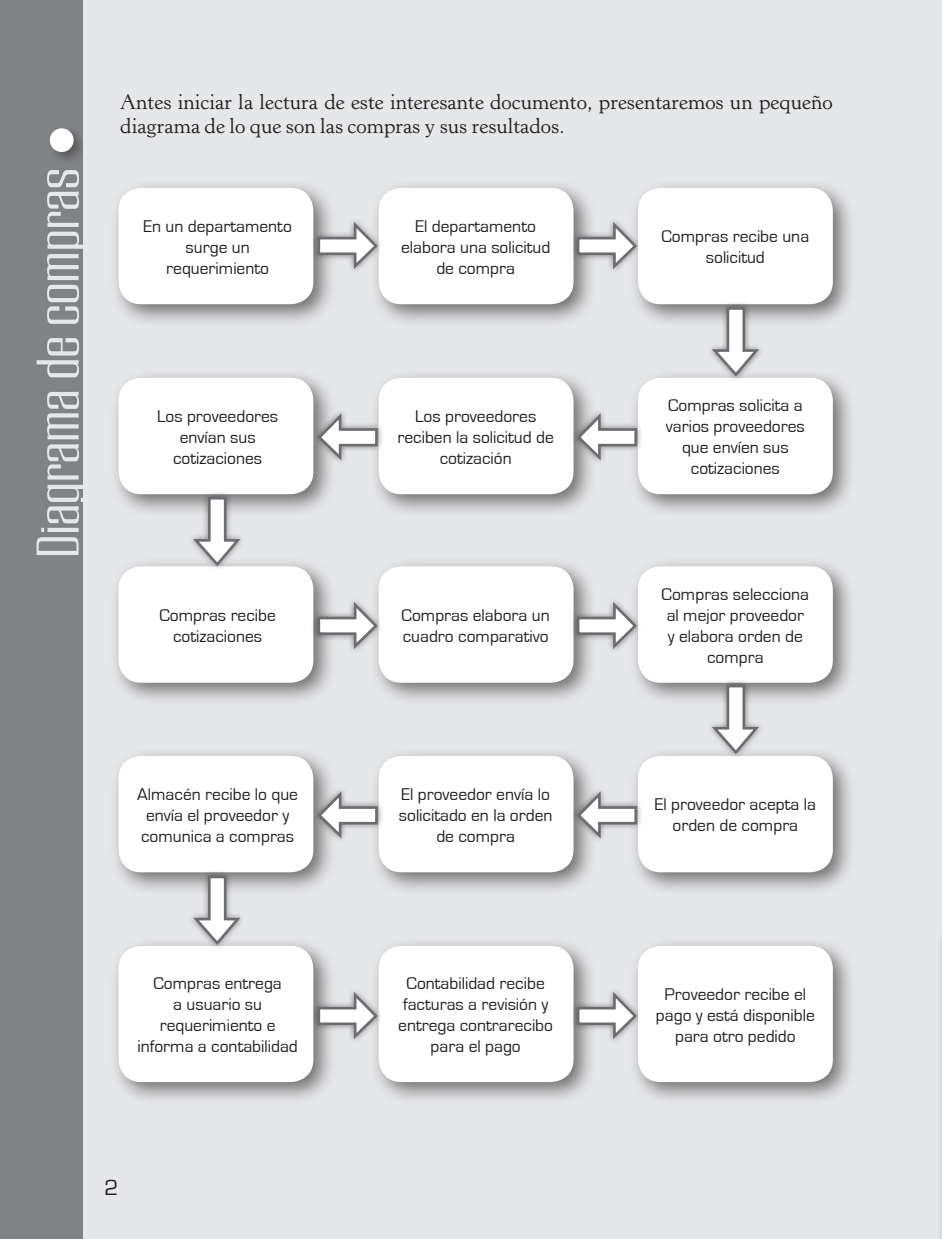
<style>
.page{position:relative;width:942px;height:1239px;background:#fff}
.page>*{position:absolute;margin:0;border:0;box-sizing:border-box;transform-origin:0 0}
.t1{font:300 63px "Europa Grotesque";color:#e6e7e9}
.t2{font:22.75px "Eurostile";color:#231f20}
.t3{font:21px/24.5px "Horley Old Style MT Std";color:#231f20}
.t4{font:17.5px/21px "Eurostile";color:#231f20;text-align:center}
</style>
<div class="page">
<div style="left:0;top:0;width:84px;height:1239px;background:#808285"></div>
<div style="left:46px;top:125px;width:48px;height:48px;background:#231f20;opacity:.4"></div>
<div style="left:50px;top:128px;width:24px;height:24px;background:#fff;border-radius:50%"></div>
<div style="left:84px;top:0;width:858px;height:1239px;background:#e6e7e9"></div>
<div style="left:108px;top:177px;width:237px;height:159px;background:#231f20;opacity:.6"></div>
<div style="left:120px;top:190px;width:192px;height:112px;background:#fff;border-radius:21px"></div>
<div style="left:119px;top:188px;width:194px;height:116px;border:4px solid #fff;border-radius:21px"></div>
<div style="left:108px;top:367px;width:237px;height:159px;background:#231f20;opacity:.6"></div>
<div style="left:120px;top:380px;width:192px;height:112px;background:#fff;border-radius:21px"></div>
<div style="left:119px;top:378px;width:194px;height:116px;border:4px solid #fff;border-radius:21px"></div>
<div style="left:108px;top:556px;width:237px;height:159px;background:#231f20;opacity:.6"></div>
<div style="left:120px;top:568px;width:192px;height:113px;background:#fff;border-radius:21px"></div>
<div style="left:119px;top:566px;width:194px;height:117px;border:4px solid #fff;border-radius:21px"></div>
<div style="left:108px;top:745px;width:237px;height:159px;background:#231f20;opacity:.6"></div>
<div style="left:120px;top:758px;width:192px;height:112px;background:#fff;border-radius:21px"></div>
<div style="left:119px;top:756px;width:194px;height:116px;border:4px solid #fff;border-radius:21px"></div>
<div style="left:368px;top:177px;width:237px;height:159px;background:#231f20;opacity:.6"></div>
<div style="left:380px;top:190px;width:192px;height:112px;background:#fff;border-radius:21px"></div>
<div style="left:379px;top:188px;width:194px;height:116px;border:4px solid #fff;border-radius:21px"></div>
<div style="left:368px;top:367px;width:237px;height:159px;background:#231f20;opacity:.6"></div>
<div style="left:380px;top:380px;width:192px;height:112px;background:#fff;border-radius:21px"></div>
<div style="left:379px;top:378px;width:194px;height:116px;border:4px solid #fff;border-radius:21px"></div>
<div style="left:368px;top:556px;width:237px;height:159px;background:#231f20;opacity:.6"></div>
<div style="left:380px;top:568px;width:192px;height:113px;background:#fff;border-radius:21px"></div>
<div style="left:379px;top:566px;width:194px;height:117px;border:4px solid #fff;border-radius:21px"></div>
<div style="left:368px;top:745px;width:237px;height:159px;background:#231f20;opacity:.6"></div>
<div style="left:380px;top:758px;width:192px;height:112px;background:#fff;border-radius:21px"></div>
<div style="left:379px;top:756px;width:194px;height:116px;border:4px solid #fff;border-radius:21px"></div>
<div style="left:627px;top:177px;width:237px;height:159px;background:#231f20;opacity:.6"></div>
<div style="left:640px;top:190px;width:191px;height:112px;background:#fff;border-radius:21px"></div>
<div style="left:638px;top:188px;width:195px;height:116px;border:4px solid #fff;border-radius:21px"></div>
<div style="left:627px;top:367px;width:237px;height:159px;background:#231f20;opacity:.6"></div>
<div style="left:640px;top:380px;width:191px;height:112px;background:#fff;border-radius:21px"></div>
<div style="left:638px;top:378px;width:195px;height:116px;border:4px solid #fff;border-radius:21px"></div>
<div style="left:627px;top:556px;width:237px;height:159px;background:#231f20;opacity:.6"></div>
<div style="left:640px;top:568px;width:191px;height:113px;background:#fff;border-radius:21px"></div>
<div style="left:638px;top:566px;width:195px;height:117px;border:4px solid #fff;border-radius:21px"></div>
<div style="left:627px;top:745px;width:237px;height:159px;background:#231f20;opacity:.6"></div>
<div style="left:640px;top:758px;width:191px;height:112px;background:#fff;border-radius:21px"></div>
<div style="left:638px;top:756px;width:195px;height:116px;border:4px solid #fff;border-radius:21px"></div>
<div style="left:108px;top:935px;width:237px;height:179px;background:#231f20;opacity:.6"></div>
<div style="left:120px;top:948px;width:192px;height:132px;background:#fff;border-radius:21px"></div>
<div style="left:119px;top:946px;width:194px;height:136px;border:4px solid #fff;border-radius:21px"></div>
<div style="left:368px;top:935px;width:237px;height:179px;background:#231f20;opacity:.6"></div>
<div style="left:380px;top:948px;width:192px;height:132px;background:#fff;border-radius:21px"></div>
<div style="left:379px;top:946px;width:194px;height:136px;border:4px solid #fff;border-radius:21px"></div>
<div style="left:627px;top:935px;width:237px;height:179px;background:#231f20;opacity:.6"></div>
<div style="left:640px;top:948px;width:191px;height:132px;background:#fff;border-radius:21px"></div>
<div style="left:638px;top:946px;width:195px;height:136px;border:4px solid #fff;border-radius:21px"></div>
<div style="left:705px;top:678px;width:68px;height:90px;background:#231f20;opacity:.5"></div>
<svg style="left:709px;top:683px;width:53px;height:73px"></svg>
<div style="left:563px;top:407px;width:80px;height:68px;background:#231f20;opacity:.5"></div>
<svg style="left:575px;top:410px;width:63px;height:54px"></svg>
<div style="left:705px;top:301px;width:68px;height:89px;background:#231f20;opacity:.5"></div>
<svg style="left:709px;top:306px;width:53px;height:73px"></svg>
<div style="left:187px;top:490px;width:68px;height:90px;background:#231f20;opacity:.5"></div>
<svg style="left:190px;top:496px;width:53px;height:72px"></svg>
<div style="left:303px;top:407px;width:81px;height:68px;background:#231f20;opacity:.5"></div>
<svg style="left:316px;top:410px;width:63px;height:54px"></svg>
<div style="left:311px;top:595px;width:81px;height:68px;background:#231f20;opacity:.5"></div>
<svg style="left:316px;top:598px;width:64px;height:54px"></svg>
<div style="left:570px;top:595px;width:81px;height:68px;background:#231f20;opacity:.5"></div>
<svg style="left:575px;top:598px;width:64px;height:54px"></svg>
<div style="left:311px;top:215px;width:81px;height:68px;background:#231f20;opacity:.5"></div>
<svg style="left:316px;top:219px;width:64px;height:53px"></svg>
<div style="left:570px;top:215px;width:81px;height:68px;background:#231f20;opacity:.5"></div>
<svg style="left:575px;top:219px;width:64px;height:53px"></svg>
<div style="left:563px;top:785px;width:80px;height:68px;background:#231f20;opacity:.5"></div>
<svg style="left:575px;top:788px;width:63px;height:54px"></svg>
<div style="left:187px;top:869px;width:68px;height:90px;background:#231f20;opacity:.5"></div>
<svg style="left:190px;top:874px;width:53px;height:73px"></svg>
<div style="left:303px;top:785px;width:81px;height:68px;background:#231f20;opacity:.5"></div>
<svg style="left:316px;top:788px;width:63px;height:54px"></svg>
<div style="left:311px;top:985px;width:81px;height:68px;background:#231f20;opacity:.5"></div>
<svg style="left:316px;top:988px;width:64px;height:54px"></svg>
<div style="left:570px;top:985px;width:81px;height:68px;background:#231f20;opacity:.5"></div>
<svg style="left:575px;top:988px;width:64px;height:54px"></svg>
<div style="left:936px;top:927px;width:6px;height:312px;background:#e2e3e5"></div>
<h1 class="t1" style="left:15px;top:557px;width:391px;rotate:-90deg">Diagrama de compras</h1>
<p class="t3" style="left:120px;top:90px;width:714px">Antes iniciar la lectura de este interesante documento, presentaremos un pequeño diagrama de lo que son las compras y sus resultados.</p>
<p class="t4" style="left:143px;top:216px;width:150px">En un departamento surge un requerimiento</p>
<p class="t4" style="left:157px;top:406px;width:123px">Los proveedores envían sus cotizaciones</p>
<p class="t4" style="left:159px;top:605px;width:118px">Compras recibe cotizaciones</p>
<p class="t4" style="left:401px;top:216px;width:151px">El departamento elabora una solicitud de compra</p>
<p class="t4" style="left:397px;top:406px;width:158px">Los proveedores reciben la solicitud de cotización</p>
<p class="t4" style="left:401px;top:605px;width:150px;text-align:left">Compras elabora un cuadro comparativo</p>
<p class="t4" style="left:661px;top:226px;width:149px">Compras recibe una solicitud</p>
<p class="t4" style="left:666px;top:395px;width:140px">Compras solicita a varios proveedores que envíen sus cotizaciones</p>
<p class="t4" style="left:661px;top:584px;width:149px">Compras selecciona al mejor proveedor y elabora orden de compra</p>
<p class="t4" style="left:137px;top:784px;width:162px;text-align:left">Almacén recibe lo que envía el proveedor y comunica a compras</p>
<p class="t4" style="left:399px;top:784px;width:155px">El proveedor envía lo solicitado en la orden de compra</p>
<p class="t4" style="left:655px;top:794px;width:163px">El proveedor acepta la orden de compra</p>
<p class="t4" style="left:137px;top:973px;width:162px">Compras entrega<br>a usuario su requerimiento e informa a contabilidad</p>
<p class="t4" style="left:398px;top:973px;width:156px">Contabilidad recibe facturas a revisión y entrega contrarecibo para el pago</p>
<p class="t4" style="left:656px;top:984px;width:160px">Proveedor recibe el pago y está disponible para otro pedido</p>
<h2 class="t2" style="left:104px;top:1175px;width:15px">2</h2>
<h2 class="t2" style="left:99px;top:1178px;width:15px">2</h2>
</div>
